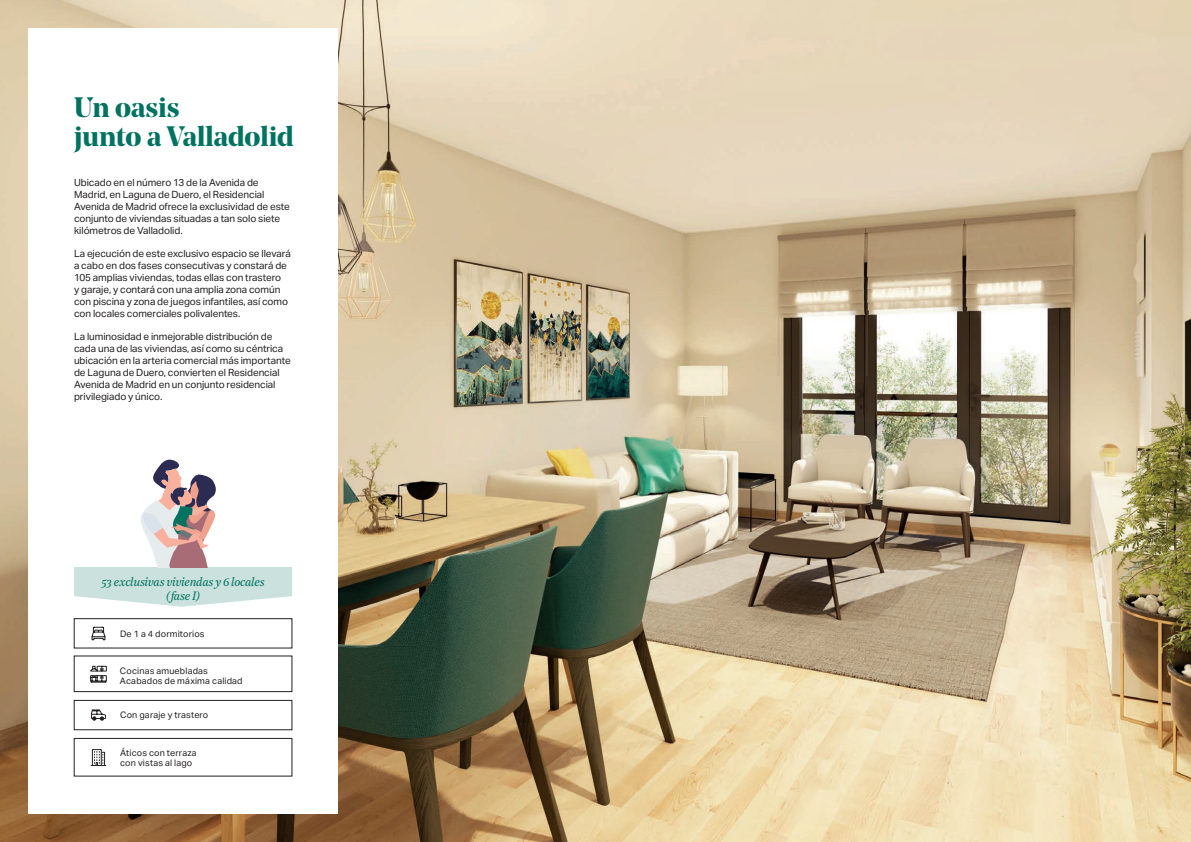
<style>
.page{position:relative;width:1191px;height:842px;background:#fff}
.page>*{position:absolute;margin:0;border:0;box-sizing:border-box;transform-origin:0 0}
.t1{font:700 28px/29px "Noe Display";color:#007360}
.t2{font:italic 12px/14px "Noe Text";letter-spacing:-.03em;color:#007360;text-align:center}
.t3{font:10px/12px "Aktiv Grotesk";letter-spacing:-.005em;color:#231f20}
.t4{font:9px/10px "Aktiv Grotesk";letter-spacing:.02em;color:#231f20}
</style>
<div class="page">
<img style="left:0;top:0;width:1191px;height:842px">
<div style="left:28px;top:28px;width:310px;height:786px;background:#fff"></div>
<div style="left:74px;top:618px;width:218px;height:30px;border:1px solid #231f20"></div>
<div style="left:74px;top:656px;width:218px;height:36px;border:1px solid #231f20"></div>
<div style="left:74px;top:700px;width:218px;height:30px;border:1px solid #231f20"></div>
<div style="left:74px;top:738px;width:218px;height:38px;border:1px solid #231f20"></div>
<svg style="left:91px;top:627px;width:15px;height:13px"></svg>
<svg style="left:90px;top:666px;width:17px;height:17px"></svg>
<svg style="left:91px;top:709px;width:15px;height:12px"></svg>
<div style="left:92px;top:749px;width:9px;height:17px;border:1px solid #231f20"></div>
<svg style="left:91px;top:751px;width:15px;height:15px"></svg>
<svg style="left:74px;top:459px;width:218px;height:148px"></svg>
<h1 class="t1" style="left:74px;top:92px;width:221px">Un oasis<br>junto a Valladolid</h1>
<p class="t3" style="left:74px;top:176px;width:217px">Ubicado en el número 13 de la Avenida de Madrid, en Laguna de Duero, el Residencial Avenida de Madrid ofrece la exclusividad de este conjunto de viviendas situadas a tan solo siete kilómetros de Valladolid.</p>
<p class="t3" style="left:74px;top:247px;width:218px">La ejecución de este exclusivo espacio se llevará a cabo en dos fases consecutivas y constará de 105 amplias viviendas, todas ellas con trastero<br>y garaje, y contará con una amplia zona común con piscina y zona de juegos infantiles, así como con locales comerciales polivalentes.</p>
<p class="t3" style="left:74px;top:331px;width:218px">La luminosidad e inmejorable distribución de cada una de las viviendas, así como su céntrica ubicación en la arteria comercial más importante de Laguna de Duero, convierten el Residencial Avenida de Madrid en un conjunto residencial privilegiado y único.</p>
<p class="t2" style="left:102px;top:574px;width:165px">53 exclusivas viviendas y 6 locales (fase I)</p>
<p class="t4" style="left:120px;top:629px;width:86px">De 1 a 4 dormitorios</p>
<p class="t4" style="left:120px;top:666px;width:124px">Cocinas amuebladas<br>Acabados de máxima calidad</p>
<p class="t4" style="left:120px;top:710px;width:90px">Con garaje y trastero</p>
<p class="t4" style="left:120px;top:748px;width:78px">Áticos con terraza con vistas al lago</p>
</div>
